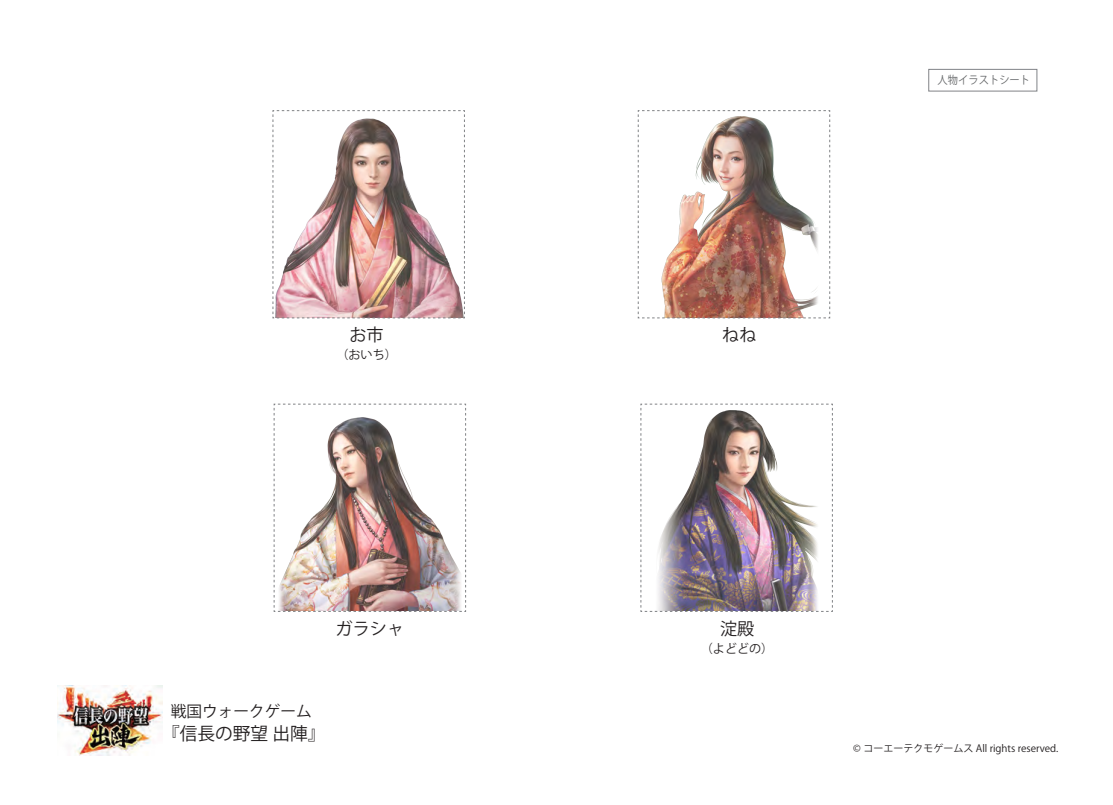
<style>
.page{position:relative;width:1113px;height:805px;background:#fff}
.page>*{position:absolute;margin:0;border:0;box-sizing:border-box;transform-origin:0 0}
.t1{font:17.62px "Koz Go Pr 6 N";color:#231f20}
.t2{font:17.12px "Koz Go Pr 6 N";color:#231f20}
.t3{font:15.62px "Koz Go Pr 6 N";color:#231f20}
.t4{font:12.12px "Koz Go Pr 6 N";color:#231f20}
.t5{font:11px "Koz Go Pr 6 N";color:#67696b;scale:.93 1}
.t6{font:10px "Koz Go Pr 6 N";color:#231f20}
</style>
<div class="page">
<img style="left:272px;top:110px;width:193px;height:208px">
<img style="left:637px;top:110px;width:193px;height:208px">
<img style="left:273px;top:403px;width:193px;height:209px">
<img style="left:640px;top:403px;width:193px;height:209px">
<img style="left:58px;top:685px;width:105px;height:70px">
<div style="left:928px;top:69px;width:109px;height:22px;border:1px solid #818387"></div>
<h2 class="t2" style="left:349px;top:325px;width:36px">お市</h2>
<p class="t4" style="left:336px;top:347px;width:62px">（おいち）</p>
<h2 class="t2" style="left:336px;top:619px;width:70px">ガラシャ</h2>
<h3 class="t3" style="left:171px;top:702px;width:142px">戦国ウォークゲーム</h3>
<h1 class="t1" style="left:162px;top:723px;width:165px">『信長の野望 出陣』</h1>
<h2 class="t2" style="left:722px;top:325px;width:36px">ねね</h2>
<p class="t5" style="left:937px;top:74px;width:101px">人物イラストシート</p>
<h2 class="t2" style="left:720px;top:619px;width:36px">淀殿</h2>
<p class="t4" style="left:701px;top:641px;width:74px">（よどどの）</p>
<p class="t6" style="left:853px;top:742px;width:207px">© コーエーテクモゲームス All rights reserved.</p>
</div>
